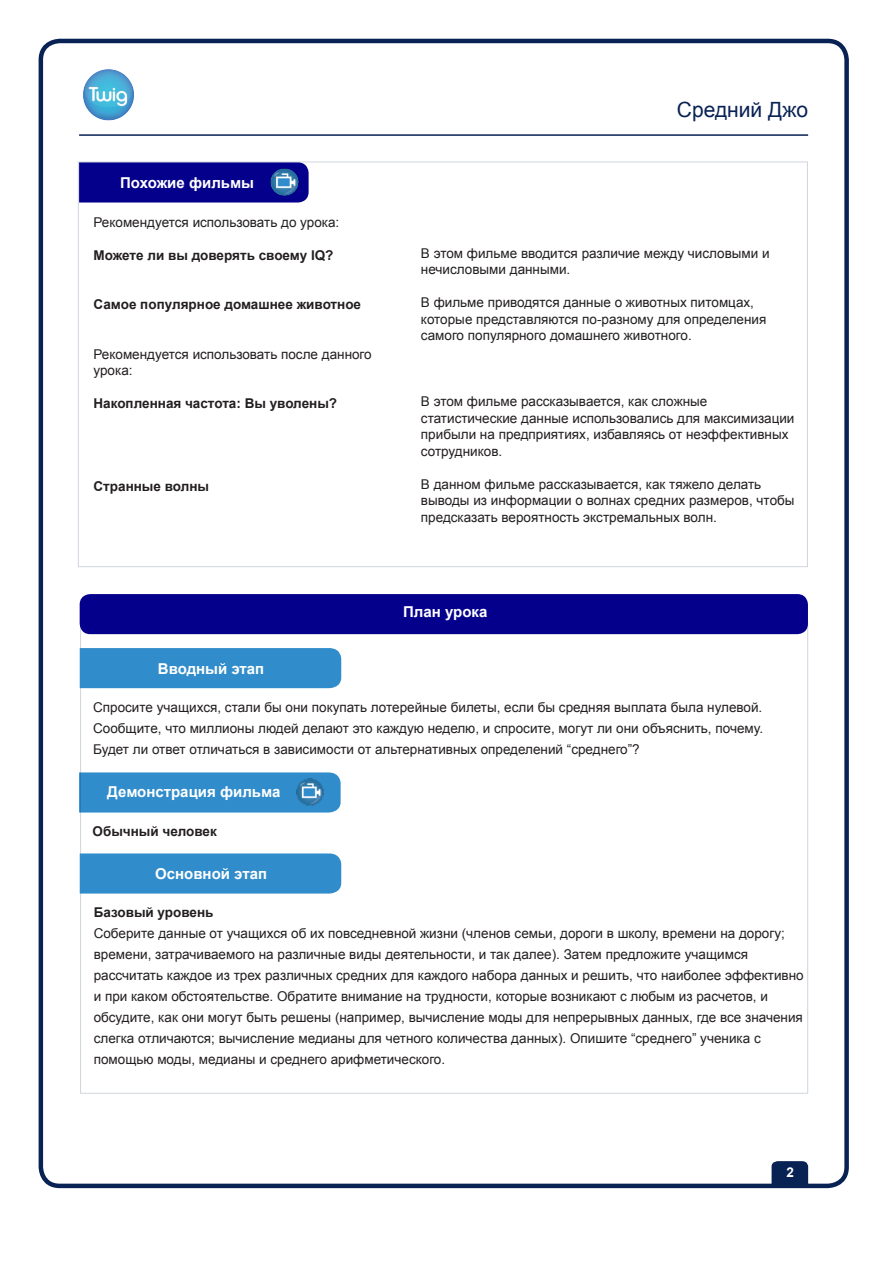
<style>
.page{position:relative;width:893px;height:1263px;background:#fff}
.page>*{position:absolute;margin:0;border:0;box-sizing:border-box;transform-origin:0 0}
.t1{font:21px "Arial";color:#092254}
.Subheads__in_blue_st{font:700 15px "Arial";color:#fff}
.Regular_paragraph{font:13.5px/16.5px "Arial";color:#231f20}
.Regular_paragraph-2{font:700 13.5px "Arial";color:#231f20}
.t2{font:700 13.5px "Arial";color:#fff}
</style>
<div class="page">
<div style="left:39px;top:39px;width:810px;height:1149px;border:4px solid #092254;border-radius:19px"></div>
<hr style="left:79px;top:134px;width:729px;height:2px;background:#092254">
<img style="left:83px;top:69px;width:51px;height:52px">
<svg style="left:772px;top:1161px;width:36px;height:25px"></svg>
<div style="left:79px;top:772px;width:262px;height:40px;background:#308ccb"></div>
<div style="left:80px;top:594px;width:728px;height:40px;background:#05008b;border-radius:11px"></div>
<div style="left:80px;top:648px;width:261px;height:40px;background:#308ccb"></div>
<div style="left:80px;top:853px;width:261px;height:40px;background:#308ccb"></div>
<div style="left:79px;top:162px;width:230px;height:41px;background:#05008b"></div>
<img style="left:296px;top:778px;width:28px;height:28px">
<img style="left:271px;top:168px;width:27px;height:28px">
<p class="Subheads__in_blue_st" style="left:120px;top:172px;width:135px">Похожие фильмы</p>
<p class="Regular_paragraph" style="left:94px;top:214px;width:247px">Рекомендуется использовать до урока:</p>
<p class="Regular_paragraph-2" style="left:94px;top:246px;width:241px">Можете ли вы доверять своему IQ?</p>
<p class="Regular_paragraph-2" style="left:94px;top:295px;width:269px">Самое популярное домашнее животное</p>
<p class="Regular_paragraph" style="left:94px;top:346px;width:280px">Рекомендуется использовать после данного урока:</p>
<p class="Regular_paragraph-2" style="left:94px;top:394px;width:245px">Накопленная частота: Вы уволены?</p>
<p class="Regular_paragraph-2" style="left:94px;top:477px;width:117px">Странные волны</p>
<p class="Subheads__in_blue_st" style="left:158px;top:658px;width:108px">Вводный этап</p>
<h1 class="t1" style="left:677px;top:95px;width:133px">Средний Джо</h1>
<p class="Regular_paragraph" style="left:421px;top:245px;width:350px">В этом фильме вводится различие между числовыми и нечисловыми данными.</p>
<p class="Regular_paragraph" style="left:421px;top:294px;width:347px">В фильме приводятся данные о животных питомцах, которые представляются по-разному для определения самого популярного домашнего животного.</p>
<p class="Regular_paragraph" style="left:421px;top:393px;width:375px">В этом фильме рассказывается, как сложные статистические данные использовались для максимизации прибыли на предприятиях, избавляясь от неэффективных сотрудников.</p>
<p class="Regular_paragraph" style="left:421px;top:476px;width:375px">В данном фильме рассказывается, как тяжело делать выводы из информации о волнах средних размеров, чтобы предсказать вероятность экстремальных волн.</p>
<p class="Subheads__in_blue_st" style="left:403px;top:602px;width:86px">План урока</p>
<p class="Regular_paragraph" style="left:93px;top:697px;width:671px;line-height:21px;text-align:justify">Спросите учащихся, стали бы они покупать лотерейные билеты, если бы средняя выплата была нулевой.<br>Сообщите, что миллионы людей делают это каждую неделю, и спросите, могут ли они объяснить, почему.<br>Будет ли ответ отличаться в зависимости от альтернативных определений “среднего”?</p>
<p class="Subheads__in_blue_st" style="left:107px;top:781px;width:175px">Демонстрация фильма</p>
<p class="Regular_paragraph-2" style="left:93px;top:822px;width:126px">Обычный человек</p>
<p class="Subheads__in_blue_st" style="left:155px;top:864px;width:113px">Основной этап</p>
<p class="Regular_paragraph-2" style="left:94px;top:903px;width:121px">Базовый уровень</p>
<p class="Regular_paragraph" style="left:94px;top:923px;width:711px;line-height:21px">Соберите данные от учащихся об их повседневной жизни (членов семьи, дороги в школу, времени на дорогу; времени, затрачиваемого на различные виды деятельности, и так далее). Затем предложите учащимся рассчитать каждое из трех различных средних для каждого набора данных и решить, что наиболее эффективно и при каком обстоятельстве. Обратите внимание на трудности, которые возникают с любым из расчетов, и обсудите, как они могут быть решены (например, вычисление моды для непрерывных данных, где все значения слегка отличаются; вычисление медианы для четного количества данных). Опишите “среднего” ученика с помощью моды, медианы и среднего арифметического.</p>
<p class="t2" style="left:786px;top:1163px;width:9px">2</p>
</div>
